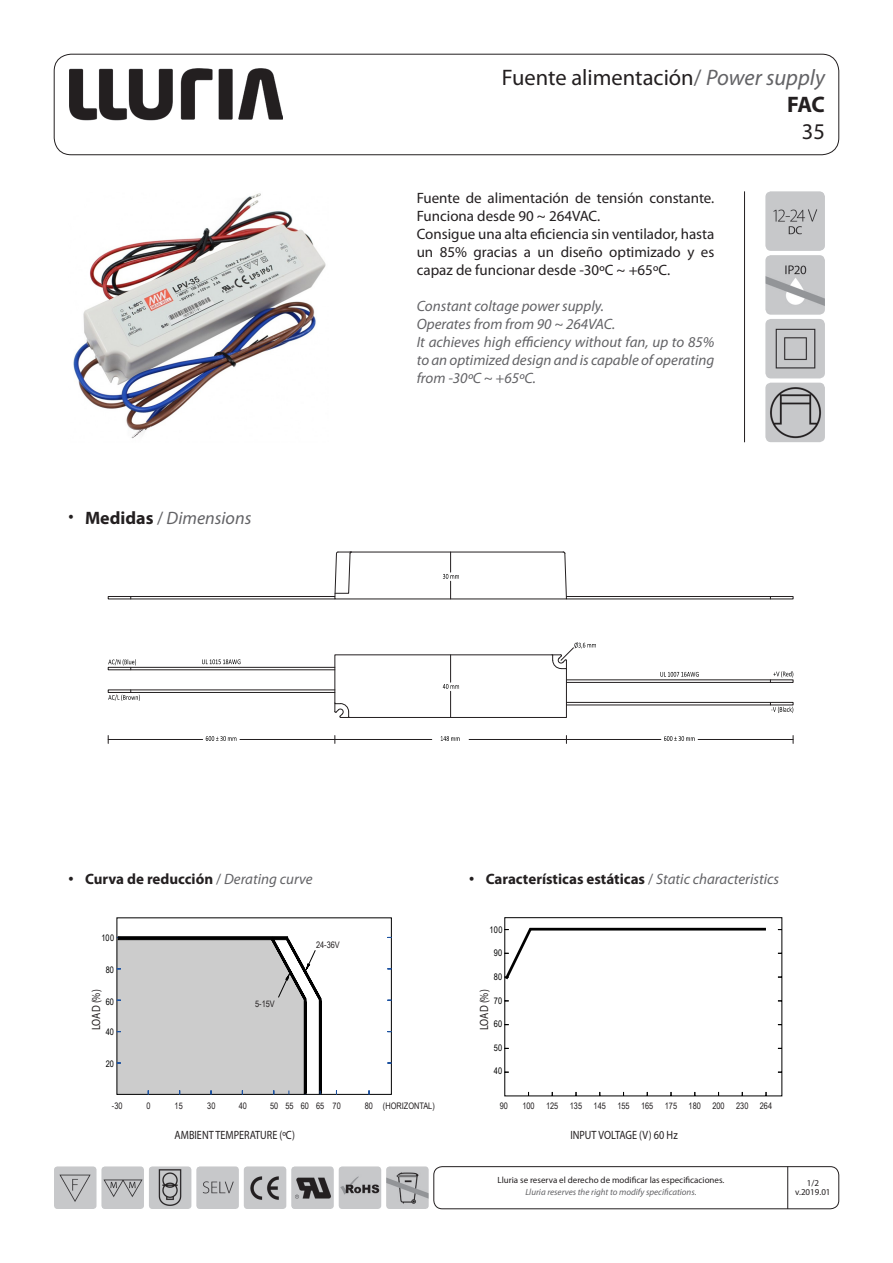
<style>
.page{position:relative;width:893px;height:1263px;background:#fff}
.page>*{position:absolute;margin:0;border:0;box-sizing:border-box;transform-origin:0 0}
.t1{font:22.5px/27px "Myriad Pro";color:#231f20;text-align:right}
.t2{font:italic 18px "Myriad Pro";color:#636366}
.t3{font:15px/18px "Myriad Pro";color:#231f20}
.t4{font:italic 15px/18px "Myriad Pro";color:#636366;text-align:justify}
.t5{font:700 15px "Myriad Pro";color:#231f20}
.t6{font:15px "Minion Pro";color:#231f20}
.t7{font:12px "Myriad Pro";color:#231f20;scale:.85 1}
.t8{font:9.15px "Arial Narrow";color:#000}
.t9{font:9px "Arial Narrow";color:#231f20}
.t10{font:9px/8.9px "Myriad Pro";color:#231f20;text-align:center}
.t11{font:italic 9px "Myriad Pro";color:#636366}
.t12{font:9px "Arial Narrow";color:#000}
.s1{color:#636366}
.s2{font-style:italic;color:#636366}
.s3{font-weight:700}
.s4{font-weight:700;font-style:normal;color:#231f20}
.s5{font-style:normal}
.s6{font-weight:400;color:#636366}
.s7{font-weight:400;font-style:italic;color:#636366}
</style>
<div class="page">
<div style="left:434px;top:1166px;width:405px;height:43px;border:1px solid #231f20;border-radius:9px"></div>
<hr style="left:787px;top:1166px;width:1px;height:43px;background:#231f20">
<img style="left:244px;top:1166px;width:42px;height:43px">
<img style="left:101px;top:1166px;width:43px;height:43px">
<img style="left:54px;top:1166px;width:43px;height:43px">
<img style="left:291px;top:1166px;width:43px;height:43px">
<img style="left:339px;top:1166px;width:42px;height:43px">
<img style="left:149px;top:1166px;width:42px;height:43px">
<img style="left:386px;top:1166px;width:43px;height:43px">
<img style="left:196px;top:1166px;width:43px;height:43px">
<img style="left:70px;top:68px;width:213px;height:52px">
<div style="left:54px;top:54px;width:785px;height:101px;border:1px solid #231f20;border-radius:17px"></div>
<img style="left:73px;top:193px;width:253px;height:246px">
<hr style="left:744px;top:191px;width:1px;height:251px;background:#231f20">
<img style="left:765px;top:191px;width:60px;height:60px">
<img style="left:765px;top:255px;width:60px;height:60px">
<img style="left:765px;top:319px;width:60px;height:59px">
<img style="left:765px;top:383px;width:60px;height:59px">
<div style="left:108px;top:689px;width:227px;height:4px;border:1px solid #231f20"></div>
<div style="left:108px;top:667px;width:227px;height:3px;border:1px solid #231f20"></div>
<hr style="left:108px;top:739px;width:95px;height:1px;background:#231f20">
<hr style="left:240px;top:739px;width:95px;height:1px;background:#231f20">
<svg style="left:206px;top:736px;width:30px;height:5px"></svg>
<div style="left:566px;top:679px;width:227px;height:4px;border:1px solid #231f20"></div>
<div style="left:566px;top:702px;width:227px;height:3px;border:1px solid #231f20"></div>
<hr style="left:566px;top:739px;width:95px;height:1px;background:#231f20">
<hr style="left:698px;top:739px;width:95px;height:1px;background:#231f20">
<svg style="left:664px;top:736px;width:31px;height:5px"></svg>
<hr style="left:335px;top:739px;width:97px;height:1px;background:#231f20">
<hr style="left:469px;top:739px;width:97px;height:1px;background:#231f20">
<svg style="left:441px;top:736px;width:19px;height:5px"></svg>
<div style="left:108px;top:596px;width:227px;height:3px;border:1px solid #231f20"></div>
<div style="left:566px;top:596px;width:227px;height:3px;border:1px solid #231f20"></div>
<svg style="left:334px;top:551px;width:233px;height:49px"></svg>
<svg style="left:334px;top:642px;width:262px;height:76px"></svg>
<svg style="left:108px;top:659px;width:28px;height:11px"></svg>
<svg style="left:108px;top:690px;width:32px;height:11px"></svg>
<svg style="left:770px;top:671px;width:23px;height:11px"></svg>
<svg style="left:770px;top:702px;width:23px;height:11px"></svg>
<svg style="left:202px;top:659px;width:38px;height:5px"></svg>
<svg style="left:660px;top:672px;width:39px;height:5px"></svg>
<svg style="left:504px;top:917px;width:278px;height:179px"></svg>
<svg style="left:504px;top:925px;width:30px;height:57px"></svg>
<hr style="left:530px;top:928px;width:236px;height:2px;background:#000">
<svg style="left:117px;top:934px;width:207px;height:160px;background:#c5c6c6"></svg>
<h1 class="t1" style="left:502px;top:64px;width:325px">Fuente alimentación<span class="s1">/</span> <span class="s2">Power supply<br></span><span class="s3">FAC</span></h1>
<h1 class="t1" style="left:802px;top:118px;width:25px">35</h1>
<p class="t6" style="left:68px;top:505px;width:7px">•</p>
<p class="t2" style="left:85px;top:507px;width:168px"><span class="s4">Medidas</span> <span class="s5">/</span> Dimensions</p>
<p class="t3" style="left:417px;top:189px;width:299px">Fuente de alimentación de tensión constante.<br>Funciona desde 90 ~ 264VAC.</p>
<p class="t3" style="left:417px;top:225px;width:299px;text-align:justify">Consigue una alta eficiencia sin ventilador, hasta un 85% gracias a un diseño optimizado y es capaz de funcionar desde -30ºC ~ +65ºC.</p>
<p class="t4" style="left:417px;top:296px;width:189px">Constant coltage power supply.</p>
<p class="t4" style="left:417px;top:314px;width:200px">Operates from from 90 ~ 264VAC.</p>
<p class="t4" style="left:417px;top:332px;width:299px">It achieves high efficiency without fan, up to 85% to an optimized design and is capable of operating from -30ºC ~ +65ºC.</p>
<p class="t6" style="left:68px;top:867px;width:7px">•</p>
<p class="t5" style="left:85px;top:869px;width:229px">Curva de reducción <span class="s6">/</span> <span class="s7">Derating curve</span></p>
<p class="t6" style="left:469px;top:867px;width:7px">•</p>
<p class="t5" style="left:486px;top:869px;width:295px">Características estáticas <span class="s6">/</span> <span class="s7">Static characteristics</span></p>
<p class="t12" style="left:101px;top:931px;width:14px">100</p>
<p class="t12" style="left:106px;top:963px;width:10px">80</p>
<p class="t7" style="left:89px;top:1030px;width:49px;rotate:-90deg">LOAD (%)</p>
<p class="t12" style="left:106px;top:995px;width:10px">60</p>
<p class="t12" style="left:106px;top:1025px;width:10px">40</p>
<p class="t12" style="left:106px;top:1057px;width:10px">20</p>
<p class="t9" style="left:255px;top:997px;width:21px">5-15V</p>
<p class="t9" style="left:316px;top:938px;width:25px">24-36V</p>
<p class="t9" style="left:112px;top:1099px;width:12px">-30</p>
<p class="t9" style="left:147px;top:1099px;width:6px">0</p>
<p class="t9" style="left:175px;top:1099px;width:10px">15</p>
<p class="t9" style="left:207px;top:1099px;width:10px">30</p>
<p class="t9" style="left:239px;top:1099px;width:10px">40</p>
<p class="t9" style="left:270px;top:1099px;width:10px">50</p>
<p class="t9" style="left:285px;top:1099px;width:10px">55</p>
<p class="t9" style="left:301px;top:1099px;width:10px">60</p>
<p class="t9" style="left:316px;top:1099px;width:10px">65</p>
<p class="t9" style="left:333px;top:1099px;width:10px">70</p>
<p class="t9" style="left:365px;top:1099px;width:10px">80</p>
<p class="t9" style="left:383px;top:1099px;width:53px">(HORIZONTAL)</p>
<p class="t7" style="left:175px;top:1128px;width:143px">AMBIENT TEMPERATURE (ºC)</p>
<p class="t8" style="left:490px;top:923px;width:14px">100</p>
<p class="t8" style="left:494px;top:946px;width:10px">90</p>
<p class="t8" style="left:494px;top:970px;width:10px">80</p>
<p class="t8" style="left:494px;top:993px;width:10px">70</p>
<p class="t8" style="left:494px;top:1017px;width:10px">60</p>
<p class="t8" style="left:494px;top:1041px;width:10px">50</p>
<p class="t8" style="left:494px;top:1064px;width:10px">40</p>
<p class="t7" style="left:478px;top:1030px;width:49px;rotate:-90deg">LOAD (%)</p>
<p class="t9" style="left:500px;top:1099px;width:10px">90</p>
<p class="t9" style="left:522px;top:1099px;width:14px">100</p>
<p class="t9" style="left:546px;top:1099px;width:14px">125</p>
<p class="t9" style="left:570px;top:1099px;width:14px">135</p>
<p class="t9" style="left:594px;top:1099px;width:14px">145</p>
<p class="t9" style="left:617px;top:1099px;width:14px">155</p>
<p class="t9" style="left:641px;top:1099px;width:14px">165</p>
<p class="t9" style="left:665px;top:1099px;width:14px">175</p>
<p class="t9" style="left:689px;top:1099px;width:14px">180</p>
<p class="t9" style="left:712px;top:1099px;width:14px">200</p>
<p class="t9" style="left:736px;top:1099px;width:14px">230</p>
<p class="t9" style="left:760px;top:1099px;width:14px">264</p>
<p class="t7" style="left:570px;top:1128px;width:128px">INPUT VOLTAGE (V) 60 Hz</p>
<p class="t10" style="left:497px;top:1176px;width:228px">Lluria se reserva el derecho de modificar las especificaciones.</p>
<p class="t11" style="left:525px;top:1186px;width:173px">Lluria reserves the right to modify specifications.</p>
<p class="t10" style="left:795px;top:1178px;width:37px">1/2 v.2019.01</p>
</div>
